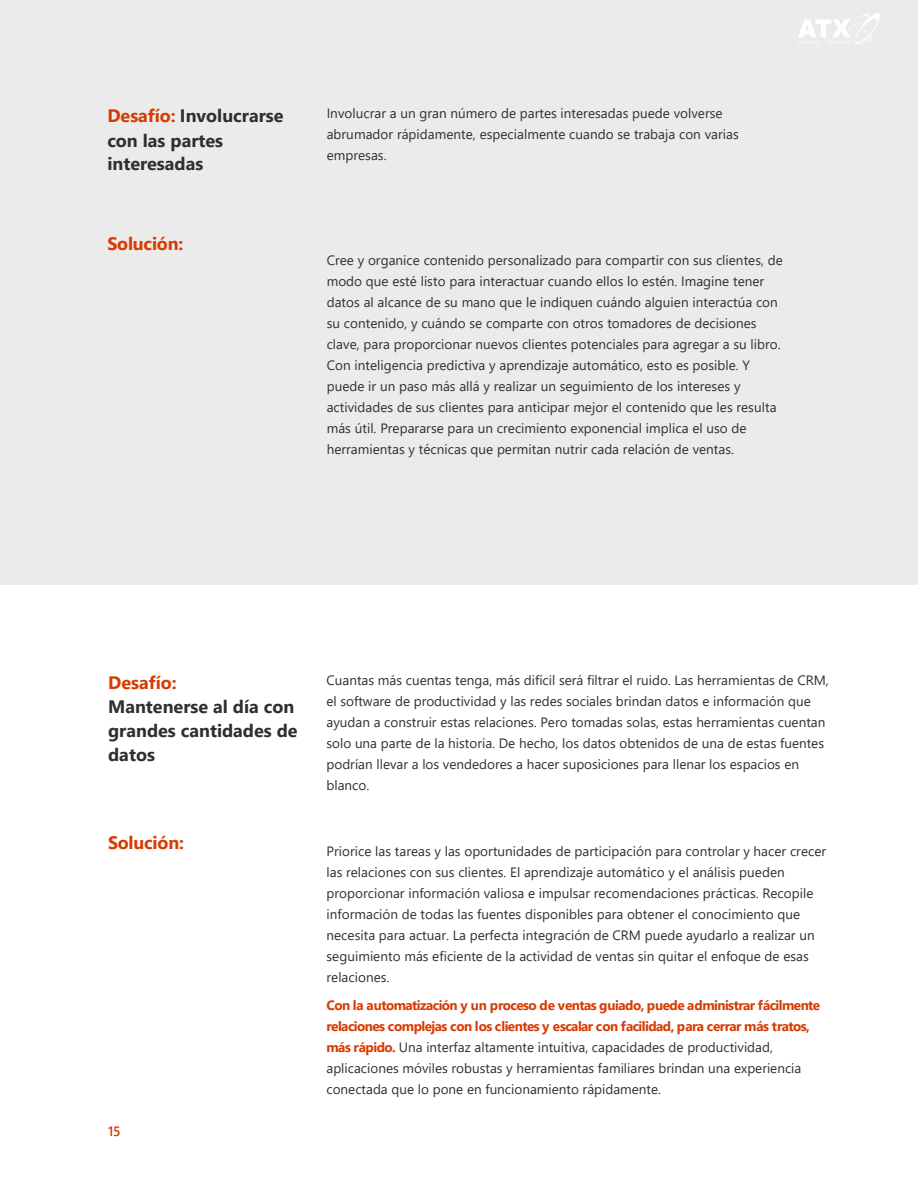
<style>
.page{position:relative;width:918px;height:1188px;background:#fff}
.page>*{position:absolute;margin:0;border:0;box-sizing:border-box;transform-origin:0 0}
.t1{font:700 18px/24px "Segoe UI";color:#2f2f2e}
.t2{font:700 18px "Segoe UI";letter-spacing:-.01em;color:#d83b01}
.Body{font:13.5px/21px "Segoe UI";letter-spacing:.005em;color:#2f2f2e}
.t3{font:600 13.5px "Segoe Pro Display";color:#d83b01}
.s1{color:#d83b01}
.s2{font-weight:700;color:#d83b01}
</style>
<div class="page">
<div style="left:0;top:0;width:918px;height:585px;background:#ebebeb"></div>
<img style="left:798px;top:13px;width:82px;height:30px">
<p class="t1" style="left:107px;top:102px;width:178px"><span class="s1">Desafío:</span> Involucrarse con las partes interesadas</p>
<p class="t2" style="left:107px;top:227px;width:77px">Solución:</p>
<p class="Body" style="left:327px;top:102px;width:414px">Involucrar a un gran número de partes interesadas puede volverse abrumador rápidamente, especialmente cuando se trabaja con varias empresas.</p>
<p class="Body" style="left:327px;top:249px;width:458px">Cree y organice contenido personalizado para compartir con sus clientes, de modo que esté listo para interactuar cuando ellos lo estén. Imagine tener datos al alcance de su mano que le indiquen cuándo alguien interactúa con su contenido, y cuándo se comparte con otros tomadores de decisiones clave, para proporcionar nuevos clientes potenciales para agregar a su libro.<br>Con inteligencia predictiva y aprendizaje automático, esto es posible. Y puede ir un paso más allá y realizar un seguimiento de los intereses y actividades de sus clientes para anticipar mejor el contenido que les resulta más útil. Prepararse para un crecimiento exponencial implica el uso de herramientas y técnicas que permitan nutrir cada relación de ventas.</p>
<p class="t1" style="left:108px;top:669px;width:191px"><span class="s1">Desafío:<br></span>Mantenerse al día con grandes cantidades de datos</p>
<p class="t2" style="left:108px;top:826px;width:77px">Solución:</p>
<p class="t3" style="left:108px;top:1122px;width:14px">15</p>
<p class="Body" style="left:327px;top:669px;width:504px">Cuantas más cuentas tenga, más difícil será filtrar el ruido. Las herramientas de CRM, el software de productividad y las redes sociales brindan datos e información que ayudan a construir estas relaciones. Pero tomadas solas, estas herramientas cuentan solo una parte de la historia. De hecho, los datos obtenidos de una de estas fuentes podrían llevar a los vendedores a hacer suposiciones para llenar los espacios en blanco.</p>
<p class="Body" style="left:327px;top:840px;width:501px">Priorice las tareas y las oportunidades de participación para controlar y hacer crecer las relaciones con sus clientes. El aprendizaje automático y el análisis pueden proporcionar información valiosa e impulsar recomendaciones prácticas. Recopile información de todas las fuentes disponibles para obtener el conocimiento que necesita para actuar. La perfecta integración de CRM puede ayudarlo a realizar un seguimiento más eficiente de la actividad de ventas sin quitar el enfoque de esas relaciones.</p>
<p class="Body" style="left:327px;top:994px;width:495px"><span class="s2">Con la automatización y un proceso de ventas guiado, puede administrar fácilmente relaciones complejas con los clientes y escalar con facilidad, para cerrar más tratos, más rápido.</span> Una interfaz altamente intuitiva, capacidades de productividad, aplicaciones móviles robustas y herramientas familiares brindan una experiencia conectada que lo pone en funcionamiento rápidamente.</p>
</div>
